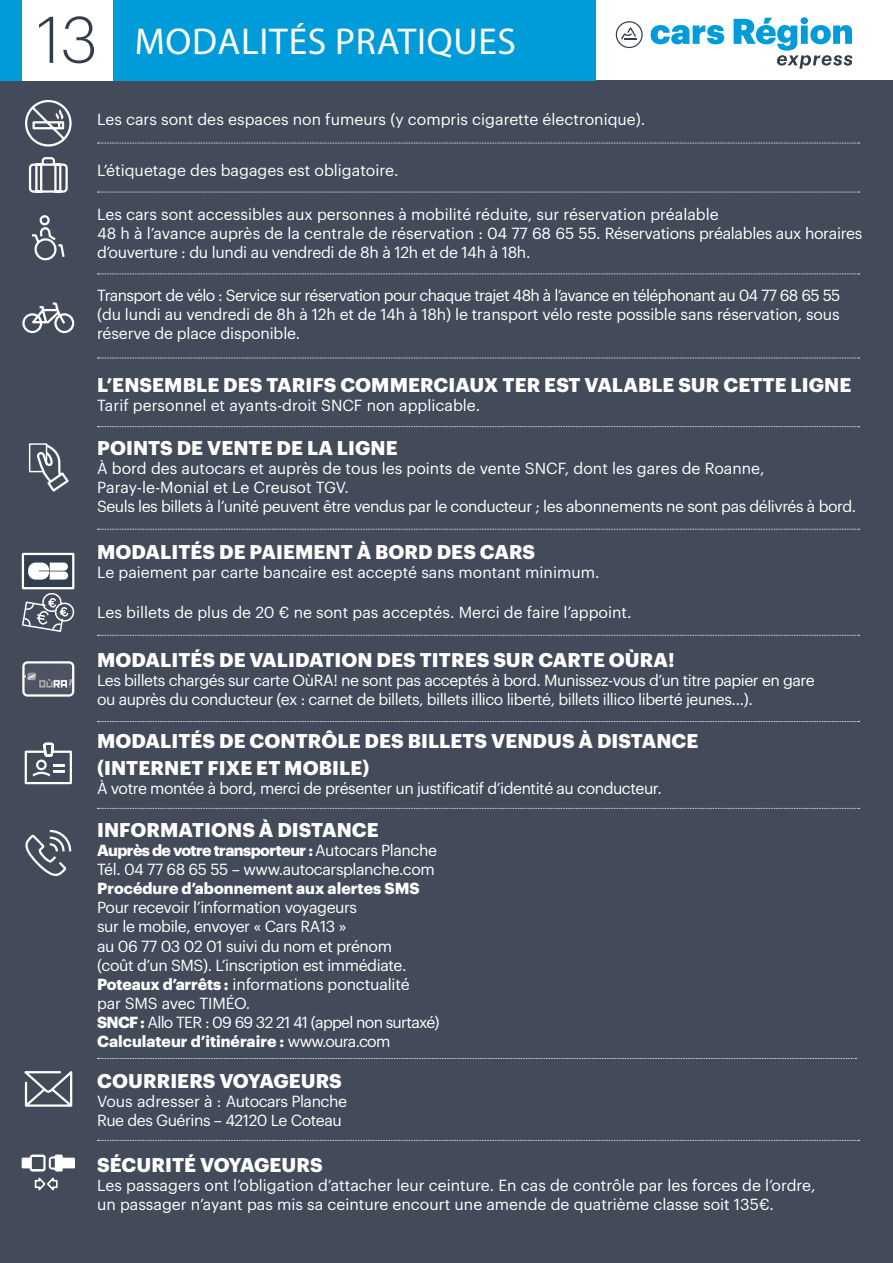
<style>
.page{position:relative;width:893px;height:1263px;background:#fff}
.page>*{position:absolute;margin:0;border:0;box-sizing:border-box;transform-origin:0 0}
.t1{font:37.5px "Myriad Pro";letter-spacing:.02em;color:#fff}
.t2{font:700 19.5px/27.2px "Graphik";letter-spacing:.005em;color:#fff}
.t3{font:15.75px/19px "Graphik";letter-spacing:-.015em;color:#fff}
.t4{font:700 15.75px "Graphik";color:#fff}
.s1{font-family:"Graphik";font-weight:300;font-size:64.5px;color:#333e4d}
.s2{font-weight:700}
</style>
<div class="page">
<div style="left:0;top:81px;width:893px;height:1182px;background:#434a59"></div>
<div style="left:0;top:0;width:595px;height:81px;background:#009cd9"></div>
<div style="left:22px;top:0;width:91px;height:81px;background:#fff"></div>
<svg style="left:616px;top:21px;width:27px;height:27px"></svg>
<svg style="left:651px;top:25px;width:73px;height:19px"></svg>
<svg style="left:734px;top:17px;width:118px;height:52px"></svg>
<svg style="left:97px;top:192px;width:763px;height:1px"></svg>
<svg style="left:97px;top:143px;width:763px;height:1px"></svg>
<svg style="left:97px;top:274px;width:763px;height:1px"></svg>
<svg style="left:97px;top:358px;width:763px;height:1px"></svg>
<svg style="left:97px;top:426px;width:763px;height:1px"></svg>
<svg style="left:97px;top:529px;width:763px;height:1px"></svg>
<svg style="left:97px;top:635px;width:763px;height:1px"></svg>
<svg style="left:97px;top:721px;width:763px;height:1px"></svg>
<svg style="left:97px;top:808px;width:763px;height:1px"></svg>
<svg style="left:97px;top:1058px;width:759px;height:1px"></svg>
<svg style="left:97px;top:1140px;width:763px;height:1px"></svg>
<div style="left:22px;top:553px;width:52px;height:36px;background:#333e4d;border:2px solid #fff"></div>
<svg style="left:28px;top:563px;width:40px;height:17px"></svg>
<svg style="left:25px;top:100px;width:47px;height:93px"></svg>
<svg style="left:32px;top:215px;width:33px;height:45px"></svg>
<svg style="left:22px;top:302px;width:53px;height:32px"></svg>
<svg style="left:22px;top:1154px;width:53px;height:37px"></svg>
<svg style="left:24px;top:1071px;width:49px;height:36px"></svg>
<svg style="left:25px;top:829px;width:47px;height:47px"></svg>
<svg style="left:24px;top:742px;width:48px;height:43px"></svg>
<img style="left:25px;top:664px;width:46px;height:30px">
<div style="left:22px;top:661px;width:52px;height:36px;border:2px solid #fff;border-radius:4px"></div>
<svg style="left:22px;top:593px;width:53px;height:39px"></svg>
<svg style="left:28px;top:443px;width:41px;height:49px"></svg>
<h1 class="t1" style="left:37px;top:18px;width:480px"><span class="s1">13</span> MODALITÉS PRATIQUES</h1>
<p class="t3" style="left:97px;top:108px;width:550px">Les cars sont des espaces non fumeurs (y compris cigarette électronique).</p>
<p class="t3" style="left:97px;top:159px;width:303px">L’étiquetage des bagages est obligatoire.</p>
<p class="t3" style="left:97px;top:203px;width:767px">Les cars sont accessibles aux personnes à mobilité réduite, sur réservation préalable<br>48 h à l’avance auprès de la centrale de réservation : 04 77 68 65 55. Réservations préalables aux horaires d’ouverture : du lundi au vendredi de 8h à 12h et de 14h à 18h.</p>
<p class="t3" style="left:97px;top:284px;width:745px;text-align:justify">Transport de vélo : Service sur réservation pour chaque trajet 48h à l’avance en téléphonant au 04 77 68 65 55 (du lundi au vendredi de 8h à 12h et de 14h à 18h) le transport vélo reste possible sans réservation, sous réserve de place disponible.</p>
<p class="t2" style="left:97px;top:369px;width:756px">L’ENSEMBLE DES TARIFS COMMERCIAUX TER EST VALABLE SUR CETTE LIGNE</p>
<p class="t3" style="left:97px;top:394px;width:385px">Tarif personnel et ayants-droit SNCF non applicable.</p>
<p class="t2" style="left:97px;top:432px;width:302px">POINTS DE VENTE DE LA LIGNE</p>
<p class="t3" style="left:97px;top:457px;width:761px">À bord des autocars et auprès de tous les points de vente SNCF, dont les gares de Roanne,<br>Paray-le-Monial et Le Creusot TGV.<br>Seuls les billets à l’unité peuvent être vendus par le conducteur ; les abonnements ne sont pas délivrés à bord.</p>
<p class="t2" style="left:97px;top:537px;width:440px">MODALITÉS DE PAIEMENT À BORD DES CARS</p>
<p class="t3" style="left:97px;top:562px;width:504px">Le paiement par carte bancaire est accepté sans montant minimum.</p>
<p class="t3" style="left:97px;top:602px;width:536px">Les billets de plus de 20 € ne sont pas acceptés. Merci de faire l’appoint.</p>
<p class="t2" style="left:97px;top:644px;width:579px">MODALITÉS DE VALIDATION DES TITRES SUR CARTE OÙRA!</p>
<p class="t3" style="left:97px;top:669px;width:719px">Les billets chargés sur carte OùRA! ne sont pas acceptés à bord. Munissez-vous d’un titre papier en gare ou auprès du conducteur (ex : carnet de billets, billets illico liberté, billets illico liberté jeunes…).</p>
<p class="t2" style="left:97px;top:725px;width:603px">MODALITÉS DE CONTRÔLE DES BILLETS VENDUS À DISTANCE (INTERNET FIXE ET MOBILE)</p>
<p class="t3" style="left:97px;top:777px;width:566px">À votre montée à bord, merci de présenter un justificatif d’identité au conducteur.</p>
<p class="t2" style="left:97px;top:814px;width:283px">INFORMATIONS À DISTANCE</p>
<p class="t3" style="left:97px;top:839px;width:342px"><span class="s2">Auprès de votre transporteur :</span> Autocars Planche<br>Tél. 04 77 68 65 55 – www.autocarsplanche.com</p>
<p class="t4" style="left:97px;top:876px;width:324px">Procédure d’abonnement aux alertes SMS</p>
<p class="t3" style="left:97px;top:897px;width:344px">Pour recevoir l’information voyageurs<br>sur le mobile, envoyer « Cars RA13 »<br>au 06 77 03 02 01 suivi du nom et prénom<br>(coût d’un SMS). L’inscription est immédiate.<br><span class="s2">Poteaux d’arrêts :</span> informations ponctualité<br>par SMS avec TIMÉO.<br><span class="s2">SNCF :</span> Allo TER : 09 69 32 21 41 (appel non surtaxé)<br><span class="s2">Calculateur d’itinéraire :</span> www.oura.com</p>
<p class="t2" style="left:97px;top:1065px;width:246px">COURRIERS VOYAGEURS</p>
<p class="t3" style="left:97px;top:1090px;width:251px">Vous adresser à : Autocars Planche<br>Rue des Guérins – 42120 Le Coteau</p>
<p class="t2" style="left:97px;top:1149px;width:227px">SÉCURITÉ VOYAGEURS</p>
<p class="t3" style="left:97px;top:1174px;width:720px">Les passagers ont l’obligation d’attacher leur ceinture. En cas de contrôle par les forces de l’ordre, un passager n’ayant pas mis sa ceinture encourt une amende de quatrième classe soit 135€.</p>
</div>
